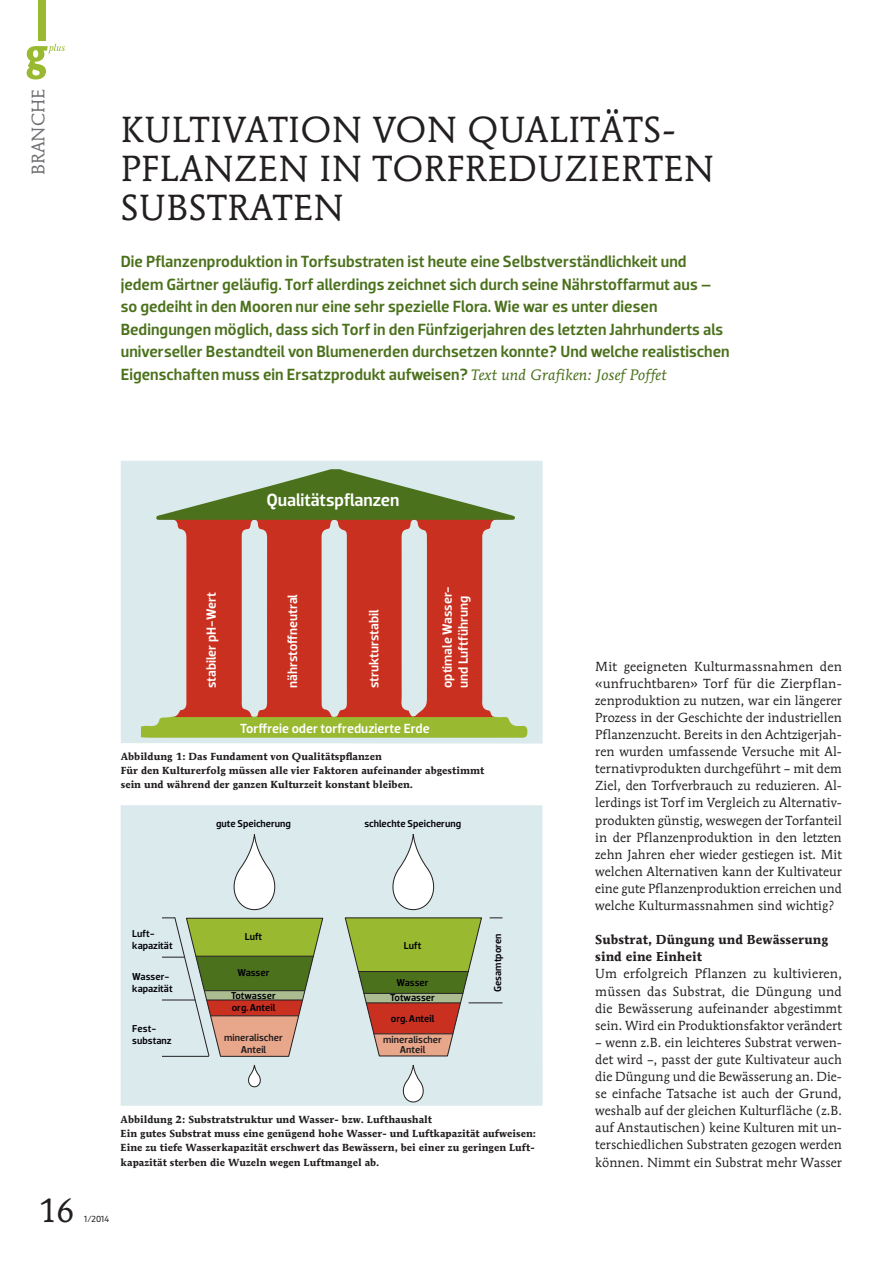
<style>
.page{position:relative;width:893px;height:1263px;background:#fff}
.page>*{position:absolute;margin:0;border:0;box-sizing:border-box;transform-origin:0 0}
.t1{font:36px/39px "Mendoza Roman";letter-spacing:.02em;color:#231f20}
.t2{font:33px "Mendoza Roman";color:#231f20}
.t3{font:500 18px "Dobra";color:#fff}
.t4{font:18px "Mendoza Roman";letter-spacing:.005em;color:#6f7073}
.t5{font:500 16.5px/22.5px "Dobra";letter-spacing:.005em;color:#4b711c}
.t6{font:500 13.5px/16.2px "Dobra";color:#fff}
.t7{font:13.05px/17.1px "Mendoza Roman";letter-spacing:.005em;color:#231f20;text-align:justify}
.t8{font:700 12.9px/17.1px "Mendoza Roman";letter-spacing:.005em;color:#231f20}
.t9{font:700 10.2px/14.2px "Mendoza Roman";letter-spacing:.005em;color:#231f20}
.t10{font:500 10.2px/12.3px "Dobra";color:#010106}
.t11{font:500 10.2px/10.2px "Dobra";color:#231f20;text-align:center}
.t12{font:9px "Dobra";color:#231f20}
.s1{font-family:"Mendoza Roman";font-weight:400;font-style:italic;font-size:15px}
</style>
<div class="page">
<div style="left:38px;top:0;width:8px;height:40px;background:#99b930"></div>
<svg style="left:27px;top:44px;width:38px;height:36px"></svg>
<div style="left:121px;top:461px;width:422px;height:282px;background:#dbeaec"></div>
<svg style="left:141px;top:716px;width:386px;height:22px;background:#9dbc3c"></svg>
<svg style="left:157px;top:520px;width:355px;height:202px;background:#ce7568"></svg>
<svg style="left:156px;top:469px;width:359px;height:51px;background:#8da87b"></svg>
<div style="left:121px;top:805px;width:422px;height:301px;background:#dbeaec"></div>
<svg style="left:344px;top:917px;width:138px;height:140px"></svg>
<hr style="left:358px;top:971px;width:111px;height:1px;background:#231f20">
<hr style="left:364px;top:993px;width:99px;height:1px;background:#231f20">
<hr style="left:366px;top:1002px;width:95px;height:1px;background:#231f20">
<hr style="left:374px;top:1033px;width:79px;height:1px;background:#231f20">
<hr style="left:469px;top:1002px;width:33px;height:1px;background:#231f20">
<svg style="left:490px;top:917px;width:12px;height:1px"></svg>
<svg style="left:233px;top:834px;width:43px;height:76px"></svg>
<svg style="left:392px;top:834px;width:43px;height:76px"></svg>
<svg style="left:248px;top:1064px;width:13px;height:23px"></svg>
<svg style="left:402px;top:1065px;width:22px;height:38px"></svg>
<svg style="left:162px;top:917px;width:162px;height:140px"></svg>
<h3 class="t4" style="left:27px;top:175px;width:87px;rotate:-90deg">branche</h3>
<h1 class="t1" style="left:121px;top:110px;width:557px">Kultivation von Qualitäts - pflanzen in torfreduz</h1>
<h1 class="t1" style="left:588px;top:149px;width:128px">ierten</h1>
<h1 class="t1" style="left:121px;top:188px;width:225px">Substraten</h1>
<p class="t5" style="left:121px;top:251px;width:611px">Die Pflanzenproduktion in Torfsubstraten ist heute eine Selbstverständlichkeit und jedem Gärtner geläufig. Torf allerdings zeichnet sich durch seine Nährstoffarmut aus – so gedeiht in den Mooren nur eine sehr spezielle Flora. Wie war es unter diesen Bedingungen möglich, dass sich Torf in den Fünfzigerjahren des letzten Jahrhunderts als universeller Bestandteil von Blumenerden durchsetzen konnte? Und welche realistischen Eigenschaften muss ein Ersatzprodukt aufweisen? <span class="s1">Text und Grafiken: Josef Poffet</span></p>
<h3 class="t3" style="left:267px;top:489px;width:135px">Qualitätspflanzen</h3>
<p class="t6" style="left:203px;top:688px;width:97px;rotate:-90deg">stabiler pH-Wert</p>
<p class="t6" style="left:285px;top:688px;width:95px;rotate:-90deg">nährstoffneutral</p>
<p class="t6" style="left:439px;top:688px;width:103px;rotate:-90deg">optimale Wasser&shy;und Luftführung</p>
<p class="t6" style="left:366px;top:688px;width:79px;rotate:-90deg">strukturstabil</p>
<p class="t6" style="left:240px;top:720px;width:191px">Torffreie oder torfreduzierte Erde</p>
<p class="t9" style="left:121px;top:749px;width:365px">Abbildung 1: Das Fundament von Qualitätspflanzen<br>Für den Kulturerfolg müssen alle vier Faktoren aufeinander abgestimmt sein und während der ganzen Kulturzeit konstant bleiben.</p>
<p class="t10" style="left:132px;top:779px;width:303px">Die Struktur d s Substrates beeinflusst den Wasser- und Lufthaushalt</p>
<p class="t10" style="left:216px;top:817px;width:76px">gute Speicherung</p>
<p class="t10" style="left:364px;top:817px;width:98px">schlechte Speicherung</p>
<p class="t10" style="left:132px;top:927px;width:42px">Luft&shy;kapazität</p>
<p class="t10" style="left:491px;top:992px;width:60px;rotate:-90deg">Gesamtporen</p>
<p class="t10" style="left:245px;top:930px;width:19px">Luft</p>
<p class="t10" style="left:404px;top:940px;width:19px">Luft</p>
<p class="t10" style="left:237px;top:966px;width:34px">Wasser</p>
<p class="t10" style="left:132px;top:970px;width:42px">Wasser&shy;kapazität</p>
<p class="t10" style="left:397px;top:976px;width:34px">Wasser</p>
<p class="t10" style="left:231px;top:989px;width:46px">Totwasser</p>
<p class="t10" style="left:390px;top:992px;width:46px">Totwasser</p>
<p class="t10" style="left:132px;top:1022px;width:41px">Fest&shy;substanz</p>
<p class="t10" style="left:232px;top:1001px;width:45px">org.Anteil</p>
<p class="t11" style="left:224px;top:1031px;width:60px;line-height:12.3px">mineralischer<br>Anteil</p>
<p class="t10" style="left:391px;top:1013px;width:45px">org.Anteil</p>
<p class="t11" style="left:383px;top:1034px;width:60px">mineralischer<br>Anteil</p>
<p class="t9" style="left:121px;top:1112px;width:417px">Abbildung 2: Substratstruktur und Wasser- bzw. Lufthaushalt<br>Ein gutes Substrat muss eine genügend hohe Wasser- und Luftkapazität aufweisen:<br>Eine zu tiefe Wasserkapazität erschwert das Bewässern, bei einer zu geringen Luft&shy;kapazität sterben die Wuzeln wegen Luftmangel ab.</p>
<h2 class="t2" style="left:38px;top:1190px;width:38px">16</h2>
<p class="t12" style="left:84px;top:1213px;width:26px">1/2014</p>
<p class="t7" style="left:595px;top:657px;width:248px">Mit geeigneten Kulturmassnahmen den «unfruchtbaren» Torf für die Zierpflan&shy;zenproduktion zu nutzen, war ein längerer Prozess in der Geschichte der industriellen Pflanzenzucht. Bereits in den Achtzigerjah&shy;ren wurden umfassende Versuche mit Al&shy;ternativprodukten durchgeführt – mit dem Ziel, den Torfverbrauch zu reduzieren. Al&shy;lerdings ist Torf im Vergleich zu Alternativ&shy;produkten günstig, weswegen der Torfanteil in der Pflanzenproduktion in den letzten zehn Jahren eher wieder gestiegen ist. Mit welchen Alternativen kann der Kultivateur eine gute Pflanzenproduktion erreichen und welche Kulturmassnahmen sind wichtig?</p>
<p class="t8" style="left:595px;top:931px;width:234px">Substrat, Düngung und Bewässerung sind eine Einheit</p>
<p class="t7" style="left:595px;top:965px;width:248px">Um erfolgreich Pflanzen zu kultivieren, müssen das Substrat, die Düngung und die Bewässerung aufeinander abgestimmt sein. Wird ein Produktionsfaktor verändert</p>
<p class="t7" style="left:595px;top:1034px;width:248px">– wenn z.B. ein leichteres Substrat verwen&shy;det wird –, passt der gute Kultivateur auch die Düngung und die Bewässerung an. Die&shy;se einfache Tatsache ist auch der Grund, weshalb auf der gleichen Kulturfläche (z.B. auf Anstautischen) keine Kulturen mit un&shy;terschiedlichen Substraten gezogen werden können. Nimmt ein Substrat mehr Wasser</p>
</div>
